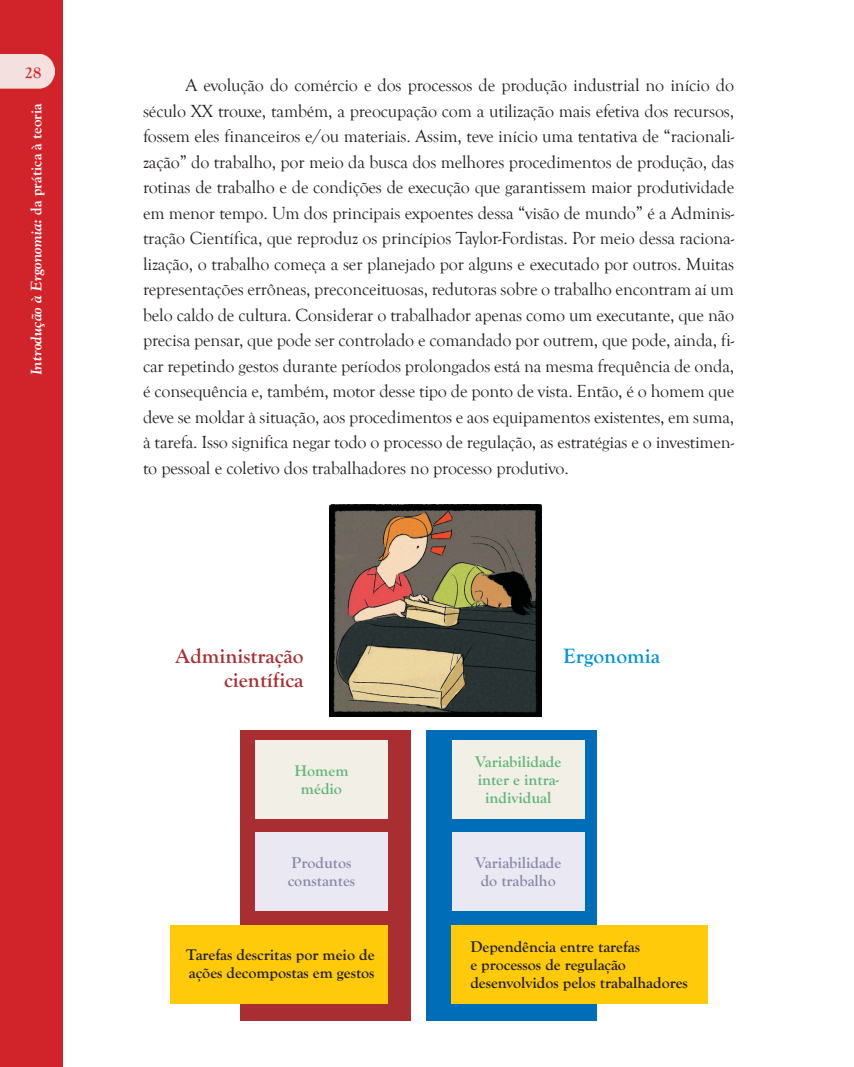
<style>
.page{position:relative;width:854px;height:1067px;background:#fff}
.page>*{position:absolute;margin:0;border:0;box-sizing:border-box;transform-origin:0 0}
.t1{font:700 21.45px/24.2px "Goudy Old Style T";color:#a92e31;text-align:right}
.t2{font:700 21.45px "Goudy Old Style T";color:#0095d9}
.t3{font:18px/25.5px "Goudy Old Style T";letter-spacing:-.01em;color:#231f20;text-align:justify}
.t4{font:700 16.5px "Goudy Old Style T";color:#d1232a}
.t5{font:700 16.05px/18px "Goudy Old Style T";color:#231f20}
.t6{font:700 16.05px/18px "Goudy Old Style T";color:#5fb577;text-align:center}
.t7{font:700 16.05px/18px "Goudy Old Style T";color:#8a88a8}
.t8{font:italic 700 15px "Goudy Std";color:#fff}
.s1{font-style:normal}
</style>
<div class="page">
<div style="left:0;top:0;width:63px;height:1066px;background:#d1232a"></div>
<div style="left:0;top:55px;width:54px;height:33px;background:#f4e0df"></div>
<img style="left:330px;top:504px;width:211px;height:212px">
<div style="left:240px;top:730px;width:171px;height:290px;background:#a92e31"></div>
<div style="left:426px;top:730px;width:171px;height:290px;background:#006db8"></div>
<div style="left:255px;top:740px;width:132px;height:78px;background:#f1efe6"></div>
<div style="left:452px;top:740px;width:132px;height:78px;background:#f1efe6"></div>
<div style="left:255px;top:832px;width:132px;height:78px;background:#e9e8f3"></div>
<div style="left:452px;top:832px;width:132px;height:78px;background:#e9e8f3"></div>
<div style="left:451px;top:925px;width:256px;height:78px;background:#feca0a"></div>
<div style="left:170px;top:925px;width:218px;height:78px;background:#feca0a"></div>
<p class="t4" style="left:25px;top:63px;width:18px">28</p>
<p class="t8" style="left:31px;top:375px;width:274px;rotate:-90deg">Introdução à Ergonomia: <span class="s1">da prática à teoria</span></p>
<p class="t3" style="left:143px;top:72px;width:592px;text-indent:43px">A evolução do comércio e dos processos de produção industrial no início do século XX trouxe, também, a preocupação com a utilização mais efetiva dos recursos, fossem eles financeiros e/ou materiais. Assim, teve início uma tentativa de “racionali&shy;zação” do trabalho, por meio da busca dos melhores procedimentos de produção, das rotinas de trabalho e de condições de execução que garantissem maior produtividade em menor tempo. Um dos principais expoentes dessa “visão de mundo” é a Adminis&shy;tração Científica, que reproduz os princípios Taylor-Fordistas. Por meio dessa raciona&shy;lização, o trabalho começa a ser planejado por alguns e executado por outros. Muitas representações errôneas, preconceituosas, redutoras sobre o trabalho encontram aí um belo caldo de cultura. Considerar o trabalhador apenas como um executante, que não precisa pensar, que pode ser controlado e comandado por outrem, que pode, ainda, fi&shy;car repetindo gestos durante períodos prolongados está na mesma frequência de onda, é consequência e, também, motor desse tipo de ponto de vista. Então, é o homem que deve se moldar à situação, aos procedimentos e aos equipamentos existentes, em suma, à tarefa. Isso significa negar todo o processo de regulação, as estratégias e o investimen&shy;to pessoal e coletivo dos trabalhadores no processo produtivo.</p>
<p class="t1" style="left:176px;top:644px;width:129px">Administração científica</p>
<p class="t2" style="left:563px;top:647px;width:98px">Ergonomia</p>
<p class="t6" style="left:294px;top:762px;width:55px">Homem médio</p>
<p class="t6" style="left:475px;top:753px;width:88px">Variabilidade inter e intra&shy;individual</p>
<p class="t7" style="left:288px;top:854px;width:69px">Produtos constantes</p>
<p class="t7" style="left:475px;top:854px;width:88px;text-align:center">Variabilidade do trabalho</p>
<p class="t5" style="left:186px;top:946px;width:190px">Tarefas descritas por meio de ações decompostas em gestos</p>
<p class="t5" style="left:470px;top:938px;width:219px">Dependência entre tarefas<br>e processos de regulação desenvolvidos pelos trabalhadores</p>
</div>
